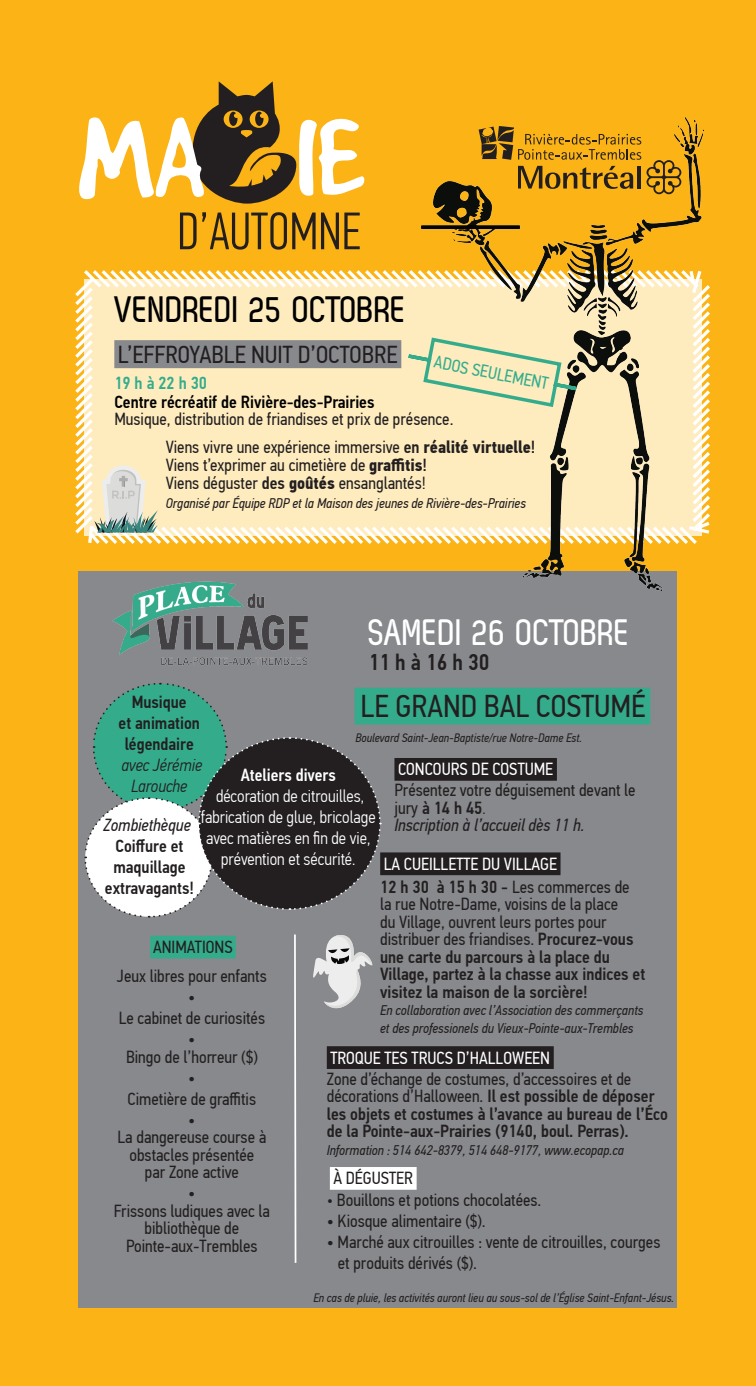
<style>
.page{position:relative;width:756px;height:1386px;background:#fbb316}
.page>*{position:absolute;margin:0;border:0;box-sizing:border-box;transform-origin:0 0}
.t1{font:700 36.75px "Zag";color:#000}
.t2{font:700 36.75px "Zag";color:#fff}
.t3{font:31.5px "PF Din Text Cond Pro";color:#231f20}
.t4{font:24.5px "PF Din Text Cond Pro";color:#231f20}
.t5{font:500 22.75px "PF Din Text Cond Pro";color:#231f20}
.t6{font:17.5px/17.5px "PF Din Text Cond Pro";color:#231f20}
.t7{font:500 17.5px/17.5px "PF Din Text Cond Pro";color:#231f20}
.t8{font:300 17.5px/21px "PF Din Text Cond Pro";color:#fff;text-align:center}
.t9{font:17.5px/22.8px "PF Din Text Cond Pro";color:#fff}
.t10{font:500 17.5px "PF Din Text Cond Pro";color:#000}
.t11{font:italic 300 17.5px/21px "PF Din Text Cond Pro";color:#231f20;text-align:center}
.t12{font:500 17.5px "PF Din Text Cond Pro";color:#fff}
.t13{font:17.5px "PF Din Text Cond Pro";color:#34ac8c}
.t14{font:italic 17.5px "PF Din Text Cond Pro";color:#231f20}
.t15{font:500 17.5px "PF Din Text Cond Pro";color:#34ac8c}
.t16{font:italic 14px/17.5px "PF Din Text Cond Pro";color:#231f20}
.t17{font:italic 12.25px "PF Din Text Cond Pro";color:#231f20}
.s1{font-weight:500}
.s2{font-weight:700}
.s3{font-weight:300}
.s4{font-style:italic}
.s5{font-weight:500;color:#231f20}
.s6{color:#231f20}
.s7{font-weight:400}
</style>
<div class="page">
<div style="left:79px;top:571px;width:598px;height:736px;background:#87898c"></div>
<div style="left:327px;top:1046px;width:227px;height:23px;background:#231f20"></div>
<svg style="left:180px;top:212px;width:180px;height:38px"></svg>
<svg style="left:79px;top:81px;width:286px;height:123px"></svg>
<div style="left:355px;top:688px;width:295px;height:36px;background:#34ab8b"></div>
<svg style="left:84px;top:682px;width:298px;height:236px"></svg>
<div style="left:380px;top:852px;width:181px;height:23px;background:#231f20"></div>
<div style="left:394px;top:758px;width:163px;height:23px;background:#231f20"></div>
<div style="left:330px;top:1167px;width:87px;height:23px;background:#fff"></div>
<div style="left:150px;top:936px;width:86px;height:23px;background:#34ab8b"></div>
<svg style="left:294px;top:934px;width:3px;height:329px"></svg>
<img style="left:112px;top:581px;width:196px;height:84px">
<svg style="left:75px;top:270px;width:635px;height:274px;background:#fde9b9"></svg>
<div style="left:114px;top:340px;width:287px;height:28px;background:#87898c"></div>
<img style="left:422px;top:117px;width:281px;height:474px">
<svg style="left:94px;top:466px;width:64px;height:66px;background:#d1d3c2"></svg>
<svg style="left:313px;top:935px;width:59px;height:74px"></svg>
<svg style="left:405px;top:335px;width:175px;height:74px;background:#e0ddb3"></svg>
<h1 class="t1" style="left:114px;top:289px;width:294px">VENDREDI 25 OCTOBRE</h1>
<h3 class="t4" style="left:118px;top:340px;width:281px">L’EFFROYABLE NUIT D’OCTOBRE</h3>
<p class="t15" style="left:114px;top:373px;width:94px">19 h à 22 h 30</p>
<p class="t10" style="left:114px;top:391px;width:262px">Centre récréatif de Rivière-des-Prairies</p>
<p class="t6" style="left:166px;top:405px;width:371px;line-height:28px;text-indent:-52px">Musique, distribution de friandises et prix de présence.<br>Viens vivre une expérience immersive <span class="s1">en</span> <span class="s2">réalité virtuelle</span><span class="s1">!</span></p>
<p class="t6" style="left:166px;top:457px;width:263px">Viens t’exprimer au cimetière de <span class="s2">graffitis</span><span class="s1">!<br></span>Viens déguster <span class="s1">des</span> <span class="s2">goûtés</span> ensanglantés!</p>
<p class="t16" style="left:166px;top:495px;width:362px">Organisé par Équipe RDP et la Maison des jeunes de Rivière-des-Prairies</p>
<p class="t13" style="left:436px;top:351px;width:117px;rotate:11deg">ADOS SEULEMENT</p>
<h1 class="t2" style="left:369px;top:612px;width:263px">SAMEDI 26 OCTOBRE</h1>
<h3 class="t5" style="left:369px;top:648px;width:122px">11 h à 16 h 30</h3>
<h2 class="t3" style="left:361px;top:687px;width:286px">LE GRAND BAL COSTUMÉ</h2>
<p class="t7" style="left:119px;top:692px;width:83px;line-height:21px;text-align:center">Musique<br>et animation légendaire</p>
<p class="t11" style="left:122px;top:755px;width:82px">avec Jérémie<br>Larouche</p>
<p class="t17" style="left:355px;top:731px;width:228px">Boulevard Saint-Jean-Baptiste/rue Notre-Dame Est.</p>
<p class="t9" style="left:398px;top:758px;width:157px">CONCOURS DE COSTUME</p>
<p class="t6" style="left:394px;top:782px;width:243px">Présentez votre déguisement devant le jury <span class="s1">à 14 h 45</span><span class="s3">.<br></span><span class="s4">Inscription à l’accueil dès 11 h.</span></p>
<p class="t12" style="left:241px;top:765px;width:97px">Ateliers divers</p>
<p class="t8" style="left:201px;top:786px;width:176px">décoration de citrouilles, fabrication de glue, bricolage avec matières en fin de vie, prévention et sécurité.</p>
<p class="t14" style="left:104px;top:815px;width:89px">Zombiethèque</p>
<p class="t7" style="left:105px;top:836px;width:91px;line-height:21px;text-align:center">Coiffure et maquillage extravagants!</p>
<p class="t9" style="left:380px;top:852px;width:251px">LA CUEILLETTE DU VILLAGE<br><span class="s5">12 h 30 à 15 h 30 -</span> <span class="s6">Les commerces de</span></p>
<p class="t7" style="left:380px;top:895px;width:267px"><span class="s7">la rue Notre-Dame, voisins de la place<br>du Village, ouvrent leurs portes pour distribuer des friandises.</span> Procurez-vous une carte du parcours à la place du Village, partez à la chasse aux indices et visitez la maison de la sorcière!</p>
<p class="t16" style="left:380px;top:1002px;width:265px">En collaboration avec l’Association des commerçants et des professionels du Vieux-Pointe-aux-Trembles</p>
<p class="t6" style="left:153px;top:938px;width:81px">ANIMATIONS</p>
<p class="t6" style="left:117px;top:966px;width:151px;line-height:21px;text-align:center">Jeux libres pour enfants •<br>Le cabinet de curiosités •</p>
<p class="t6" style="left:126px;top:1046px;width:133px;line-height:21px;text-align:center">Bingo de l’horreur ($) •<br>Cimetière de graffitis •</p>
<p class="t6" style="left:118px;top:1128px;width:150px;text-align:center">La dangereuse course à obstacles présentée par Zone active</p>
<p class="t6" style="left:114px;top:1184px;width:158px;text-align:center">•<br>Frissons ludiques avec la bibliothèque de<br>Pointe-aux-Trembles</p>
<p class="t9" style="left:330px;top:1046px;width:221px">TROQUE TES TRUCS D’HALLOWEEN</p>
<p class="t7" style="left:327px;top:1070px;width:343px"><span class="s7">Zone d’échange de costumes, d’accessoires et de décorations d’Halloween.</span> Il est possible de déposer les objets et costumes à l’avance au bureau de l’Éco de la Pointe-aux-Prairies (9140, boul. Perras).</p>
<p class="t16" style="left:327px;top:1141px;width:299px">Information : 514 642-8379, 514 648-9177, www.ecopap.ca</p>
<p class="t6" style="left:333px;top:1170px;width:81px">À DÉGUSTER</p>
<p class="t6" style="left:327px;top:1191px;width:216px"><span class="s3">•</span> Bouillons et potions chocolatées.</p>
<p class="t6" style="left:327px;top:1212px;width:160px">• Kiosque alimentaire ($).</p>
<p class="t6" style="left:338px;top:1232px;width:324px;line-height:21px;text-indent:-11px">• Marché aux citrouilles : vente de citrouilles, courges et produits dérivés ($).</p>
<p class="t17" style="left:313px;top:1291px;width:362px">En cas de pluie, les activités auront lieu au sous-sol de l’Église Saint-Enfant-Jésus.</p>
</div>
